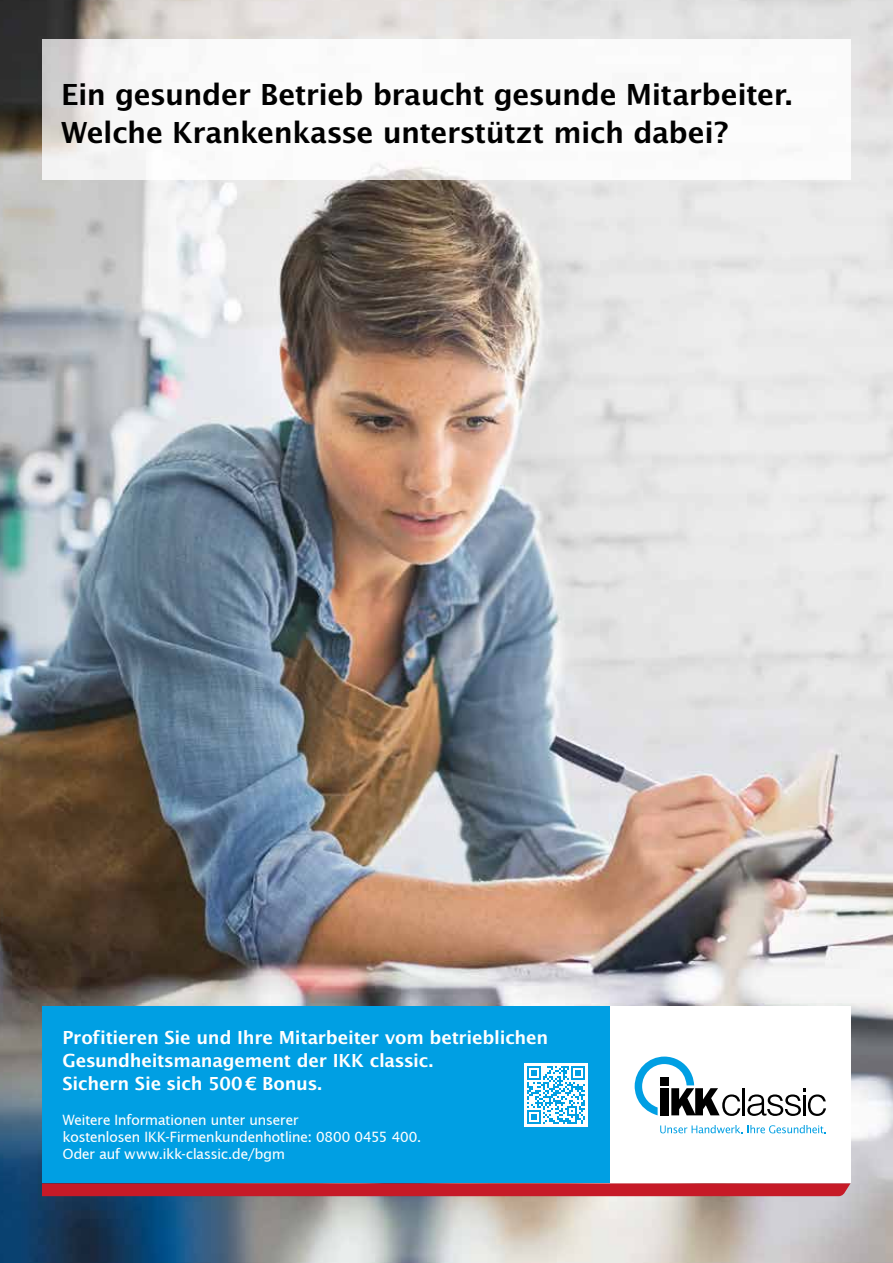
<style>
.page{position:relative;width:893px;height:1263px;background:#fff}
.page>*{position:absolute;margin:0;border:0;box-sizing:border-box;transform-origin:0 0}
.t1{font:600 31.5px/37.8px "Lucida Sans EF";letter-spacing:-.015em;color:#000}
.t2{font:600 19.5px/23.4px "Lucida Sans EF";letter-spacing:-.01em;color:#fff}
.t3{font:14.25px/17.1px "IKK Lucida Sans";color:#fff}
</style>
<div class="page">
<img style="left:0;top:0;width:893px;height:1263px">
<img style="left:43px;top:40px;width:807px;height:140px">
<svg style="left:43px;top:1183px;width:807px;height:13px;background:#c31e2b"></svg>
<div style="left:43px;top:1006px;width:567px;height:177px;background:#009fe3"></div>
<div style="left:610px;top:1006px;width:240px;height:177px;background:#fff"></div>
<svg style="left:635px;top:1056px;width:105px;height:60px"></svg>
<hr style="left:743px;top:1088px;width:2px;height:27px;background:#000">
<svg style="left:747px;top:1088px;width:79px;height:28px"></svg>
<svg style="left:660px;top:1125px;width:166px;height:8px"></svg>
<div style="left:524px;top:1063px;width:64px;height:64px;background:#fff"></div>
<svg style="left:527px;top:1066px;width:58px;height:58px"></svg>
<svg style="left:892px;top:26px;width:1px;height:25px"></svg>
<h1 class="t1" style="left:61px;top:76px;width:733px">Ein gesunder Betrieb braucht gesunde Mitarbeiter.<br>Welche Krankenkasse unterstützt mich dabei?</h1>
<h2 class="t2" style="left:63px;top:1025px;width:487px">Profitieren Sie und Ihre Mitarbeiter vom betrieblichen<br>Gesundheitsmanagement der IKK classic.<br>Sichern Sie sich 500 Bonus.</h2>
<p class="t3" style="left:63px;top:1111px;width:360px">Weitere Informationen unter unserer<br>kostenlosen IKK-Firmenkundenhotline: 0800 0455 400.<br>Oder auf www.ikk-classic.de/bgm</p>
</div>
